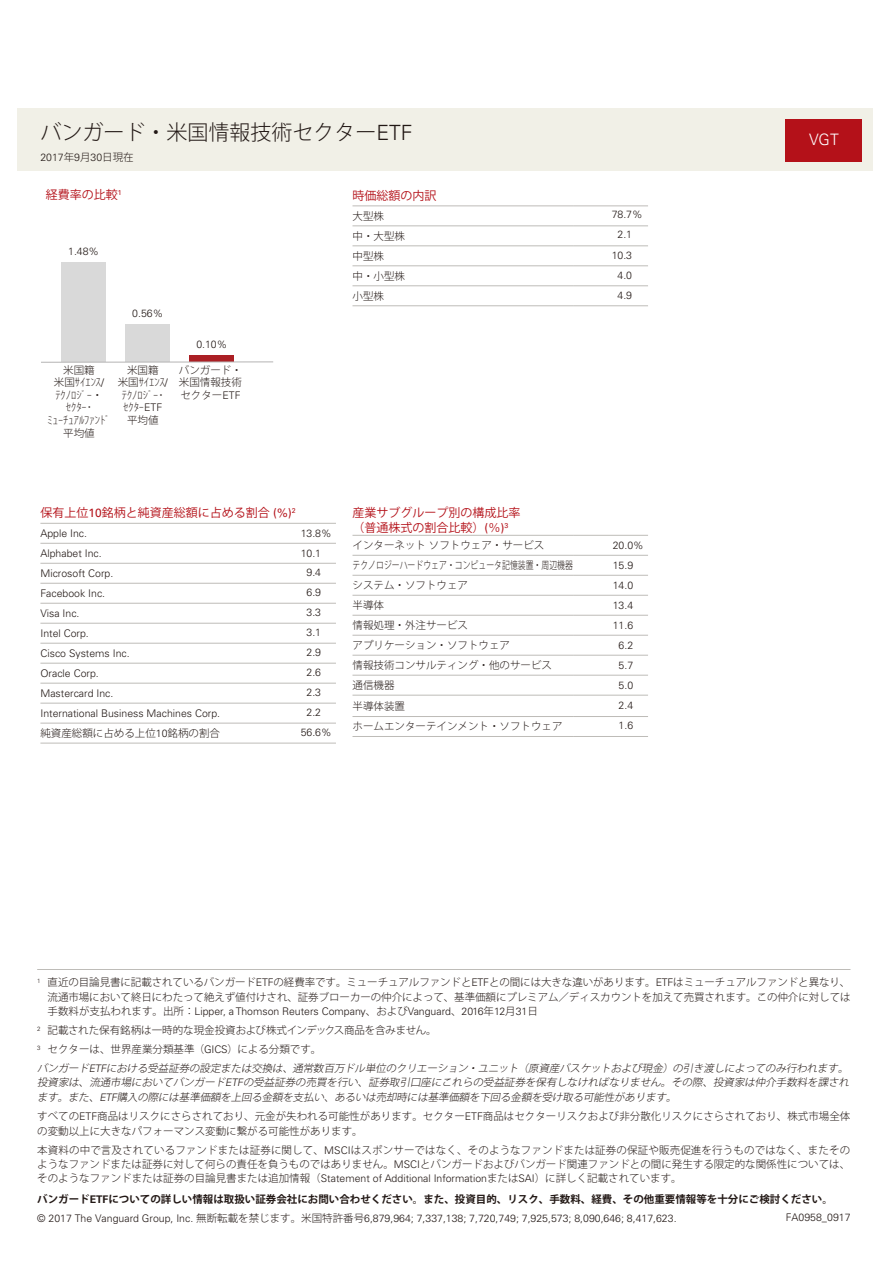
<style>
.page{position:relative;width:893px;height:1263px;background:#fff}
.page>*{position:absolute;margin:0;border:0;box-sizing:border-box;transform-origin:0 0}
.t1{font:300 21px "Koz Go Pro";color:#221815}
.t2{font:300 15.75px "Univers LT Std";color:#fff}
.t3{font:12px/14.4px "Koz Go Pro";color:#b41119}
.t4{font:300 10.5px/12.6px "Koz Go Pro";color:#221815}
.t5{font:300 10.5px/20.1px "Univers LT Std";color:#221815}
.t6{font:700 10.5px "Koz Go Pro";color:#221815}
.t7{font:italic 300 10.35px/14.2px "Koz Go Pro";color:#221815;text-align:justify}
.s1{font-family:"Univers LT Std"}
.s2{font-family:"Koz Go Pro"}
</style>
<div class="page">
<div style="left:18px;top:108px;width:855px;height:62px;background:#f1f0e7"></div>
<div style="left:786px;top:119px;width:76px;height:42px;background:#b41119"></div>
<hr style="left:37px;top:969px;width:813px;height:1px;background:#bebcb8">
<hr style="left:40px;top:523px;width:221px;height:1px;background:#bebcb8">
<hr style="left:261px;top:523px;width:75px;height:1px;background:#bebcb8">
<hr style="left:40px;top:543px;width:221px;height:1px;background:#bebcb8">
<hr style="left:261px;top:543px;width:75px;height:1px;background:#bebcb8">
<hr style="left:40px;top:563px;width:221px;height:1px;background:#bebcb8">
<hr style="left:261px;top:563px;width:75px;height:1px;background:#bebcb8">
<hr style="left:40px;top:583px;width:221px;height:1px;background:#bebcb8">
<hr style="left:261px;top:583px;width:75px;height:1px;background:#bebcb8">
<hr style="left:40px;top:603px;width:221px;height:1px;background:#bebcb8">
<hr style="left:261px;top:603px;width:75px;height:1px;background:#bebcb8">
<hr style="left:40px;top:623px;width:221px;height:1px;background:#bebcb8">
<hr style="left:261px;top:623px;width:75px;height:1px;background:#bebcb8">
<hr style="left:40px;top:643px;width:221px;height:1px;background:#bebcb8">
<hr style="left:261px;top:643px;width:75px;height:1px;background:#bebcb8">
<hr style="left:40px;top:663px;width:221px;height:1px;background:#bebcb8">
<hr style="left:261px;top:663px;width:75px;height:1px;background:#bebcb8">
<hr style="left:40px;top:683px;width:221px;height:1px;background:#bebcb8">
<hr style="left:261px;top:683px;width:75px;height:1px;background:#bebcb8">
<hr style="left:40px;top:703px;width:221px;height:1px;background:#bebcb8">
<hr style="left:261px;top:703px;width:75px;height:1px;background:#bebcb8">
<hr style="left:40px;top:723px;width:221px;height:1px;background:#bebcb8">
<hr style="left:261px;top:723px;width:75px;height:1px;background:#bebcb8">
<hr style="left:40px;top:743px;width:221px;height:1px;background:#bebcb8">
<hr style="left:261px;top:743px;width:75px;height:1px;background:#bebcb8">
<hr style="left:352px;top:535px;width:221px;height:1px;background:#bebcb8">
<hr style="left:573px;top:535px;width:75px;height:1px;background:#bebcb8">
<hr style="left:352px;top:555px;width:221px;height:1px;background:#bebcb8">
<hr style="left:573px;top:555px;width:75px;height:1px;background:#bebcb8">
<hr style="left:352px;top:575px;width:221px;height:1px;background:#bebcb8">
<hr style="left:573px;top:575px;width:75px;height:1px;background:#bebcb8">
<hr style="left:352px;top:595px;width:221px;height:1px;background:#bebcb8">
<hr style="left:573px;top:595px;width:75px;height:1px;background:#bebcb8">
<hr style="left:352px;top:615px;width:221px;height:1px;background:#bebcb8">
<hr style="left:573px;top:615px;width:75px;height:1px;background:#bebcb8">
<hr style="left:352px;top:635px;width:221px;height:1px;background:#bebcb8">
<hr style="left:573px;top:635px;width:75px;height:1px;background:#bebcb8">
<hr style="left:352px;top:655px;width:221px;height:1px;background:#bebcb8">
<hr style="left:573px;top:655px;width:75px;height:1px;background:#bebcb8">
<hr style="left:352px;top:675px;width:221px;height:1px;background:#bebcb8">
<hr style="left:573px;top:675px;width:75px;height:1px;background:#bebcb8">
<hr style="left:352px;top:695px;width:221px;height:1px;background:#bebcb8">
<hr style="left:573px;top:695px;width:75px;height:1px;background:#bebcb8">
<hr style="left:352px;top:716px;width:221px;height:1px;background:#bebcb8">
<hr style="left:573px;top:716px;width:75px;height:1px;background:#bebcb8">
<hr style="left:352px;top:736px;width:221px;height:1px;background:#bebcb8">
<hr style="left:573px;top:736px;width:75px;height:1px;background:#bebcb8">
<hr style="left:352px;top:206px;width:221px;height:1px;background:#bebcb8">
<hr style="left:573px;top:206px;width:75px;height:1px;background:#bebcb8">
<hr style="left:352px;top:226px;width:221px;height:1px;background:#bebcb8">
<hr style="left:573px;top:226px;width:75px;height:1px;background:#bebcb8">
<hr style="left:352px;top:246px;width:221px;height:1px;background:#bebcb8">
<hr style="left:573px;top:246px;width:75px;height:1px;background:#bebcb8">
<hr style="left:352px;top:266px;width:221px;height:1px;background:#bebcb8">
<hr style="left:573px;top:266px;width:75px;height:1px;background:#bebcb8">
<hr style="left:352px;top:286px;width:221px;height:1px;background:#bebcb8">
<hr style="left:573px;top:286px;width:75px;height:1px;background:#bebcb8">
<hr style="left:352px;top:305px;width:221px;height:1px;background:#bebcb8">
<hr style="left:573px;top:305px;width:75px;height:1px;background:#bebcb8">
<div style="left:61px;top:262px;width:45px;height:100px;background:#d9d9d9"></div>
<div style="left:125px;top:324px;width:45px;height:38px;background:#d9d9d9"></div>
<div style="left:189px;top:355px;width:45px;height:7px;background:#ab1f24"></div>
<hr style="left:41px;top:362px;width:232px;height:1px;background:#b4b3b3">
<h1 class="t1" style="left:40px;top:119px;width:374px">バンガード・米国情報技術セクター<span class="s1">ETF</span></h1>
<p class="t5" style="left:40px;top:148px;width:95px">2017<span class="s2">年</span>9<span class="s2">月</span>30<span class="s2">日現在</span></p>
<p class="t3" style="left:46px;top:187px;width:77px">経費率の比較<sup>1</sup></p>
<p class="t5" style="left:68px;top:241px;width:32px">1.48%</p>
<p class="t5" style="left:132px;top:303px;width:32px">0.56%</p>
<p class="t4" style="left:48px;top:363px;width:64px;text-align:center">米国籍<br>米国ｻｲｴﾝｽ<span class="s1">/<br></span>ﾃｸﾉﾛｼﾞｰ・<br>ｾｸﾀｰ･<br>ﾐｭｰﾁｭｱﾙﾌｧﾝﾄﾞ平均値</p>
<p class="t4" style="left:118px;top:363px;width:52px;text-align:center">米国籍<br>米国ｻｲｴﾝｽ<span class="s1">/</span>ﾃｸﾉﾛｼﾞｰ･<br>ｾｸﾀｰ<span class="s1">ETF</span>平均値</p>
<p class="t5" style="left:196px;top:335px;width:32px">0.10%</p>
<p class="t4" style="left:179px;top:363px;width:64px;text-align:justify">バンガード・米国情報技術セクター<span class="s1">ETF</span></p>
<p class="t3" style="left:352px;top:188px;width:86px">時価総額の内訳</p>
<p class="t4" style="left:352px;top:210px;width:33px">大型株</p>
<p class="t4" style="left:352px;top:226px;width:54px;line-height:20px">中・大型株中型株</p>
<p class="t4" style="left:352px;top:266px;width:54px;line-height:20px">中・小型株小型株</p>
<p class="t3" style="left:40px;top:506px;width:257px">保有上位<span class="s1">10</span>銘柄と純資産総額に占める割合 <span class="s1">(%)</span><sup>2</sup></p>
<p class="t5" style="left:40px;top:523px;width:181px">Apple Inc.<br>Alphabet Inc.<br>Microsoft Corp.<br>Facebook Inc.<br>Visa Inc.<br>Intel Corp.<br>Cisco Systems Inc.<br>Oracle Corp.<br>Mastercard Inc.<br>International Business Machines Corp.</p>
<p class="t4" style="left:40px;top:727px;width:181px">純資産総額に占める上位<span class="s1">10</span>銘柄の割合</p>
<p class="t5" style="left:301px;top:523px;width:32px">13.8%</p>
<p class="t5" style="left:301px;top:543px;width:22px">10.1</p>
<p class="t5" style="left:307px;top:563px;width:16px">9.4</p>
<p class="t5" style="left:307px;top:583px;width:16px">6.9</p>
<p class="t5" style="left:307px;top:603px;width:16px">3.3</p>
<p class="t5" style="left:307px;top:622px;width:16px">3.1</p>
<p class="t5" style="left:307px;top:642px;width:16px">2.9</p>
<p class="t5" style="left:307px;top:662px;width:16px">2.6</p>
<p class="t5" style="left:307px;top:682px;width:16px">2.3</p>
<p class="t5" style="left:307px;top:702px;width:16px">2.2</p>
<p class="t5" style="left:301px;top:722px;width:32px">56.6%</p>
<p class="t3" style="left:352px;top:506px;width:170px">産業サブグループ別の構成比率（普通株式の割合比較）<span class="s1">(</span>％<span class="s1">)</span><sup>3</sup></p>
<p class="t4" style="left:352px;top:535px;width:222px;line-height:20.1px">インターネットソフトウェア・サービス<br>テクノロジーハードウェア・コンピュータ記憶装置・周辺機器システム・ソフトウェア<br>半導体<br>情報処理・外注サービス<br>アプリケーション・ソフトウェア<br>情報技術コンサルティング・他のサービス<br>通信機器<br>半導体装置<br>ホームエンターテインメント・ソフトウェア</p>
<p class="t5" style="left:612px;top:204px;width:32px">78.7%</p>
<p class="t5" style="left:618px;top:225px;width:16px">2.1</p>
<p class="t5" style="left:612px;top:245px;width:22px">10.3</p>
<p class="t5" style="left:618px;top:265px;width:16px">4.0</p>
<p class="t5" style="left:618px;top:286px;width:16px">4.9</p>
<p class="t5" style="left:613px;top:535px;width:32px">20.0%</p>
<p class="t5" style="left:613px;top:555px;width:22px">15.9</p>
<p class="t5" style="left:613px;top:575px;width:22px">14.0</p>
<p class="t5" style="left:613px;top:595px;width:22px">13.4</p>
<p class="t5" style="left:613px;top:615px;width:22px">11.6</p>
<p class="t5" style="left:619px;top:635px;width:16px">6.2</p>
<p class="t5" style="left:619px;top:655px;width:16px">5.7</p>
<p class="t5" style="left:619px;top:675px;width:16px">5.0</p>
<p class="t5" style="left:619px;top:695px;width:16px">2.4</p>
<p class="t5" style="left:619px;top:715px;width:16px">1.6</p>
<h2 class="t2" style="left:809px;top:129px;width:31px">VGT</h2>
<p class="t4" style="left:37px;top:975px;width:815px;line-height:14.4px;text-align:right"><sup>1</sup> 直近の目論見書に記載されているバンガード<span class="s1">ETF</span>の経費率です。ミューチュアルファンドと<span class="s1">ETF</span>との間には大きな違いがあります。<span class="s1">ETF</span>はミューチュアルファンドと異なり、流通市場において終日にわたって絶えず値付けされ、証券ブローカーの仲介によって、基準価額にプレミアム／ディスカウントを加えて売買されます。この仲介に対しては</p>
<p class="t5" style="left:48px;top:1001px;width:492px"><span class="s2">手数料が支払われます。出所：</span>Lipper, a Thomson Reuters Company<span class="s2">、および</span>Vanguard<span class="s2">、</span>2016<span class="s2">年</span>12<span class="s2">月</span>31<span class="s2">日</span></p>
<p class="t4" style="left:37px;top:1021px;width:401px;line-height:18.9px"><sup>2</sup> 記載された保有銘柄は一時的な現金投資および株式インデックス商品を含みません。<br><sup>3</sup> セクターは、世界産業分類基準（<span class="s1">GICS</span>）による分類です。</p>
<p class="t7" style="left:37px;top:1061px;width:816px">バンガード<span class="s1">ETF</span>における受益証券の設定または交換は、通常数百万ドル単位のクリエーション・ユニット（原資産バスケットおよび現金）の引き渡しによってのみ行われます。投資家は、流通市場においてバンガード<span class="s1">ETF</span>の受益証券の売買を行い、証券取引口座にこれらの受益証券を保有しなければなりません。その際、投資家は仲介手数料を課されます。また、<span class="s1">ETF</span>購入の際には基準価額を上回る金額を支払い、あるいは売却時には基準価額を下回る金額を受け取る可能性があります。</p>
<p class="t4" style="left:37px;top:1109px;width:815px;line-height:14.4px">すべての<span class="s1">ETF</span>商品はリスクにさらされており、元金が失われる可能性があります。セクター<span class="s1">ETF</span>商品はセクターリスクおよび非分散化リスクにさらされており、株式市場全体の変動以上に大きなパフォーマンス変動に繋がる可能性があります。</p>
<p class="t4" style="left:37px;top:1143px;width:814px;line-height:14.4px;text-align:justify">本資料の中で言及されているファンドまたは証券に関して、<span class="s1">MSCI</span>はスポンサーではなく、そのようなファンドまたは証券の保証や販売促進を行うものではなく、またそのようなファンドまたは証券に対して何らの責任を負うものではありません。<span class="s1">MSCI</span>とバンガードおよびバンガード関連ファンドとの間に発生する限定的な関係性については、そのようなファンドまたは証券の目論見書または追加情報（<span class="s1">Statement of Additional Information</span>または<span class="s1">SAI</span>）に詳しく記載されています。</p>
<p class="t6" style="left:37px;top:1192px;width:797px">バンガード<span class="s1">ETF</span>についての詳しい情報は取扱い証券会社にお問い合わせください。また、投資目的、リスク、手数料、経費、その他重要情報等を十分にご検討ください。</p>
<p class="t5" style="left:37px;top:1208px;width:641px">© 2017 The Vanguard Group, Inc. <span class="s2">無断転載を禁じます。米国特許番号</span>6,879,964; 7,337,138; 7,720,749; 7,925,573; 8,090,646; 8,417,623.</p>
<p class="t5" style="left:786px;top:1207px;width:66px">FA0958_0917</p>
</div>
